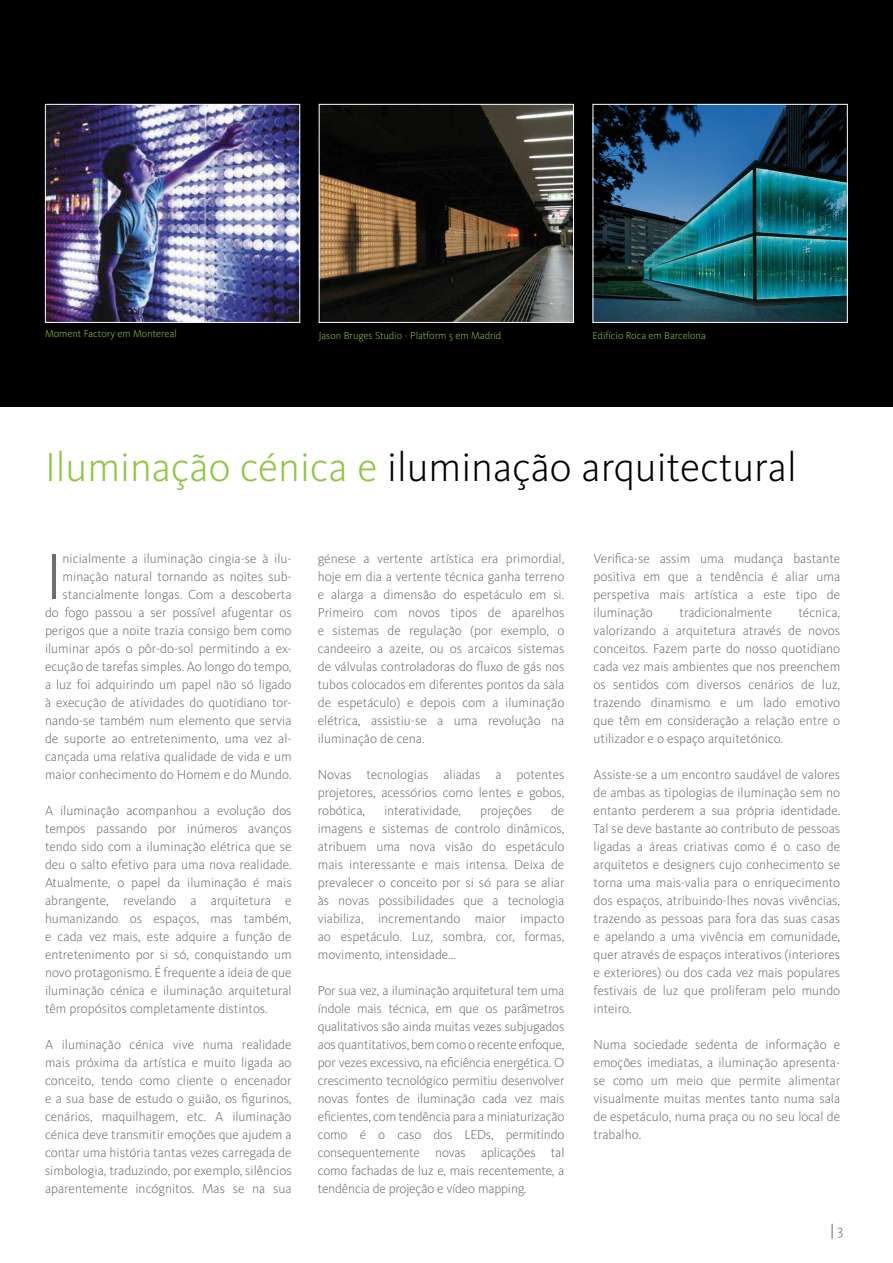
<style>
.page{position:relative;width:893px;height:1263px;background:#fff}
.page>*{position:absolute;margin:0;border:0;box-sizing:border-box;transform-origin:0 0}
.t1{font:300 67.5px "Kievit Pro";color:#6d6e71}
.t2{font:300 42px "Kievit Pro";color:#000}
.t3{font:15px "Myriad Pro";color:#6d6e71}
.t4{font:300 13.5px/18px "Kievit Pro";color:#6d6e71;text-align:justify}
.t5{font:300 10.5px "Kievit Pro";color:#8dc63f}
.s1{color:#8dc63f}
.s2{font-family:"Kievit Pro";font-weight:300}
</style>
<div class="page">
<div style="left:0;top:0;width:893px;height:406px;background:#000"></div>
<img style="left:47px;top:106px;width:251px;height:215px">
<div style="left:45px;top:104px;width:255px;height:219px;border:1px solid #fff"></div>
<img style="left:321px;top:106px;width:251px;height:215px">
<div style="left:319px;top:104px;width:255px;height:219px;border:1px solid #fff"></div>
<img style="left:595px;top:106px;width:251px;height:215px">
<div style="left:593px;top:104px;width:255px;height:219px;border:1px solid #fff"></div>
<p class="t5" style="left:45px;top:328px;width:133px">Moment Factory em Montereal</p>
<p class="t5" style="left:319px;top:329px;width:184px">Jason Bruges Studio - Platform 5 em Madrid</p>
<p class="t5" style="left:593px;top:329px;width:115px">Edifício Roca em Barcelona</p>
<h2 class="t2" style="left:45px;top:442px;width:753px"><span class="s1">Iluminação cénica e</span> iluminação arquitectural</h2>
<p class="t4" style="left:45px;top:549px;width:248px;text-align:right">nicialmente a iluminação cingia-se à ilu&shy;minação natural tornando as noites sub&shy;stancialmente longas. Com a descoberta<br>do fogo passou a ser possível afugentar os perigos que a noite trazia consigo bem como iluminar após o pôr-do-sol permitindo a ex&shy;ecução de tarefas simples. Ao longo do tempo, a luz foi adquirindo um papel não só ligado à execução de atividades do quotidiano tor&shy;nando-se também num elemento que servia de suporte ao entretenimento, uma vez al&shy;cançada uma relativa qualidade de vida e um maior conhecimento do Homem e do Mundo.</p>
<p class="t4" style="left:45px;top:801px;width:248px">A iluminação acompanhou a evolução dos tempos passando por inúmeros avanços tendo sido com a iluminação elétrica que se deu o salto efetivo para uma nova realidade.<br>Atualmente, o papel da iluminação é mais abrangente, revelando a arquitetura e humanizando os espaços, mas também, e cada vez mais, este adquire a função de entretenimento por si só, conquistando um novo protagonismo. É frequente a ideia de que iluminação cénica e iluminação arquitetural têm propósitos completamente distintos.</p>
<p class="t4" style="left:45px;top:1035px;width:248px">A iluminação cénica vive numa realidade mais próxima da artística e muito ligada ao conceito, tendo como cliente o encenador e a sua base de estudo o guião, os figurinos, cenários, maquilhagem, etc. A iluminação cénica deve transmitir emoções que ajudem a contar uma história tantas vezes carregada de simbologia, traduzindo, por exemplo, silêncios aparentemente incógnitos. Mas se na sua</p>
<h1 class="t1" style="left:45px;top:536px;width:19px">I</h1>
<p class="t4" style="left:318px;top:549px;width:248px">génese a vertente artística era primordial, hoje em dia a vertente técnica ganha terreno e alarga a dimensão do espetáculo em si.<br>Primeiro com novos tipos de aparelhos e sistemas de regulação (por exemplo, o candeeiro a azeite, ou os arcaicos sistemas de válvulas controladoras do fluxo de gás nos tubos colocados em diferentes pontos da sala de espetáculo) e depois com a iluminação elétrica, assistiu-se a uma revolução na iluminação de cena.</p>
<p class="t4" style="left:318px;top:765px;width:248px">Novas tecnologias aliadas a potentes projetores, acessórios como lentes e gobos, robótica,</p>
<p class="t4" style="left:318px;top:801px;width:248px;text-indent:233px">de imagens e sistemas de controlo dinâmicos, atribuem uma nova visão do espetáculo mais interessante e mais intensa. Deixa de prevalecer o conceito por si só para se aliar às novas possibilidades que a tecnologia viabiliza, incrementando maior impacto ao espetáculo. Luz, sombra, cor, formas, movimento, intensidade…</p>
<p class="t4" style="left:318px;top:981px;width:248px">Por sua vez, a iluminação arquitetural tem uma índole mais técnica, em que os parâmetros qualitativos são ainda muitas vezes subjugados aos quantitativos, bem como o recente enfoque, por vezes excessivo, na eficiência energética. O crescimento tecnológico permitiu desenvolver novas fontes de iluminação cada vez mais eficientes, com tendência para a miniaturização como é o caso dos LEDs, permitindo consequentemente novas aplicações tal como fachadas de luz e, mais recentemente, a tendência de projeção e vídeo mapping.</p>
<p class="t4" style="left:384px;top:801px;width:79px">interatividade,</p>
<p class="t4" style="left:480px;top:801px;width:54px">projeções</p>
<p class="t4" style="left:594px;top:549px;width:248px">Verifica-se assim uma mudança bastante positiva em que a tendência é aliar uma perspetiva mais artística a este tipo de iluminação</p>
<p class="t4" style="left:680px;top:603px;width:94px">tradicionalmente</p>
<p class="t4" style="left:594px;top:603px;width:248px;text-indent:205px">técnica, valorizando a arquitetura através de novos conceitos. Fazem parte do nosso quotidiano cada vez mais ambientes que nos preenchem os sentidos com diversos cenários de luz, trazendo dinamismo e um lado emotivo que têm em consideração a relação entre o utilizador e o espaço arquitetónico.</p>
<p class="t4" style="left:594px;top:765px;width:248px">Assiste-se a um encontro saudável de valores de ambas as tipologias de iluminação sem no entanto perderem a sua própria identidade.<br>Tal se deve bastante ao contributo de pessoas ligadas a áreas criativas como é o caso de arquitetos e designers cujo conhecimento se torna uma mais-valia para o enriquecimento dos espaços, atribuindo-lhes novas vivências, trazendo as pessoas para fora das suas casas e apelando a uma vivência em comunidade, quer através de espaços interativos (interiores e exteriores) ou dos cada vez mais populares festivais de luz que proliferam pelo mundo inteiro.</p>
<p class="t4" style="left:594px;top:1035px;width:248px">Numa sociedade sedenta de informação e emoções imediatas, a iluminação apresenta&shy;se como um meio que permite alimentar visualmente muitas mentes tanto numa sala de espetáculo, numa praça ou no seu local de trabalho.</p>
<p class="t3" style="left:830px;top:1220px;width:15px">| <span class="s2">3</span></p>
</div>
